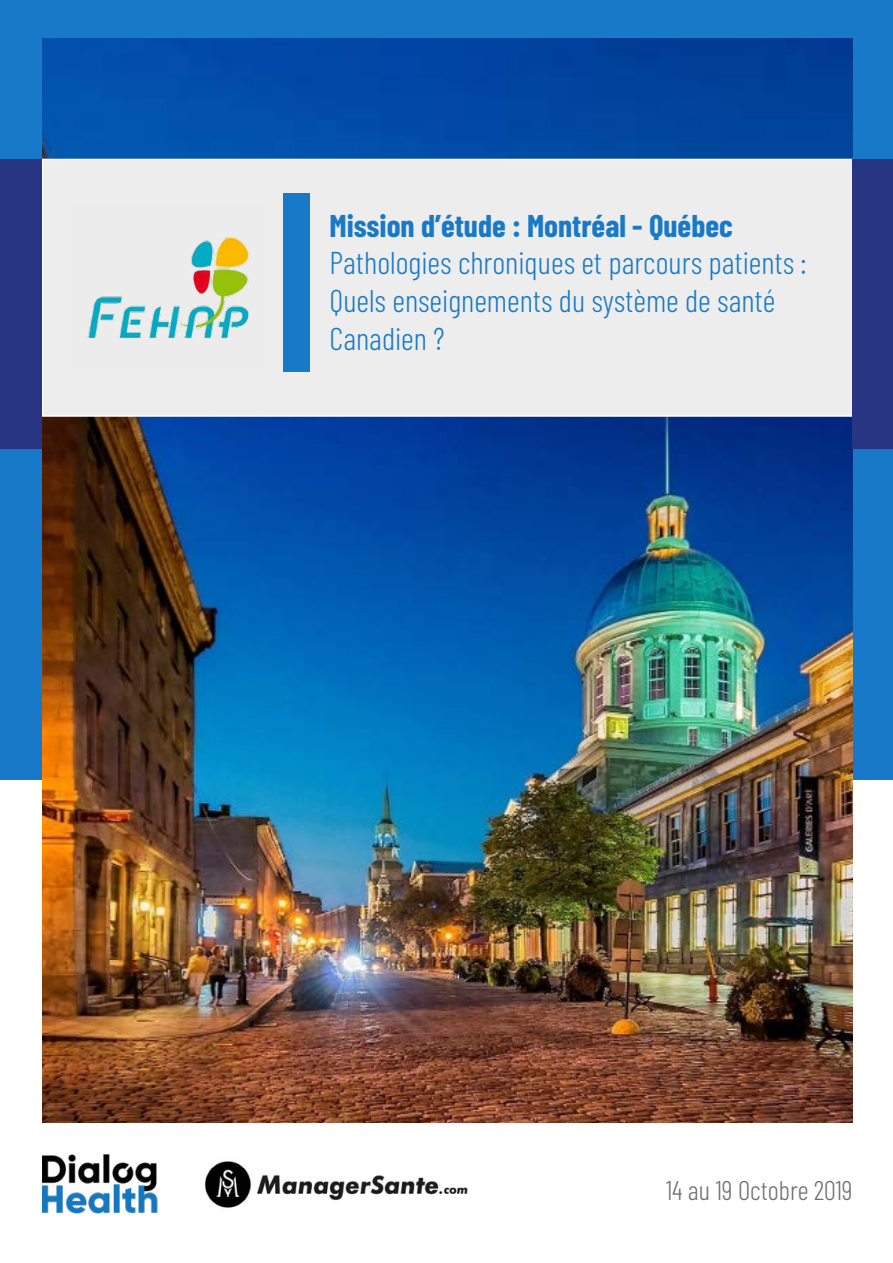
<style>
.page{position:relative;width:893px;height:1263px;background:#fff}
.page>*{position:absolute;margin:0;border:0;box-sizing:border-box;transform-origin:0 0}
.t1{font:300 31.5px/37.8px "Barlow Condensed";color:#1879c8}
.t2{font:700 31.5px "Barlow Condensed";color:#1879c8}
.t3{font:300 27px "Barlow Condensed";color:#706f6f}
</style>
<div class="page">
<div style="left:0;top:0;width:893px;height:779px;background:#1879c8"></div>
<img style="left:43px;top:417px;width:810px;height:706px">
<img style="left:43px;top:38px;width:809px;height:121px">
<div style="left:42px;top:159px;width:811px;height:258px;background:#ededed;border:2px solid #fff"></div>
<img style="left:87px;top:237px;width:162px;height:102px">
<div style="left:283px;top:193px;width:26px;height:179px;background:#1879c8"></div>
<div style="left:0;top:159px;width:41px;height:290px;background:#283583"></div>
<div style="left:852px;top:159px;width:41px;height:290px;background:#283583"></div>
<img style="left:43px;top:1154px;width:115px;height:60px">
<img style="left:204px;top:1161px;width:264px;height:47px">
<p class="t2" style="left:330px;top:206px;width:405px">Mission d’étude : Montréal - Québec</p>
<p class="t1" style="left:330px;top:243px;width:479px">Pathologies chroniques et parcours patients :<br>Quels enseignements du système de santé<br>Canadien ?</p>
<p class="t3" style="left:666px;top:1173px;width:188px">14 au 19 Octobre 2019</p>
</div>
